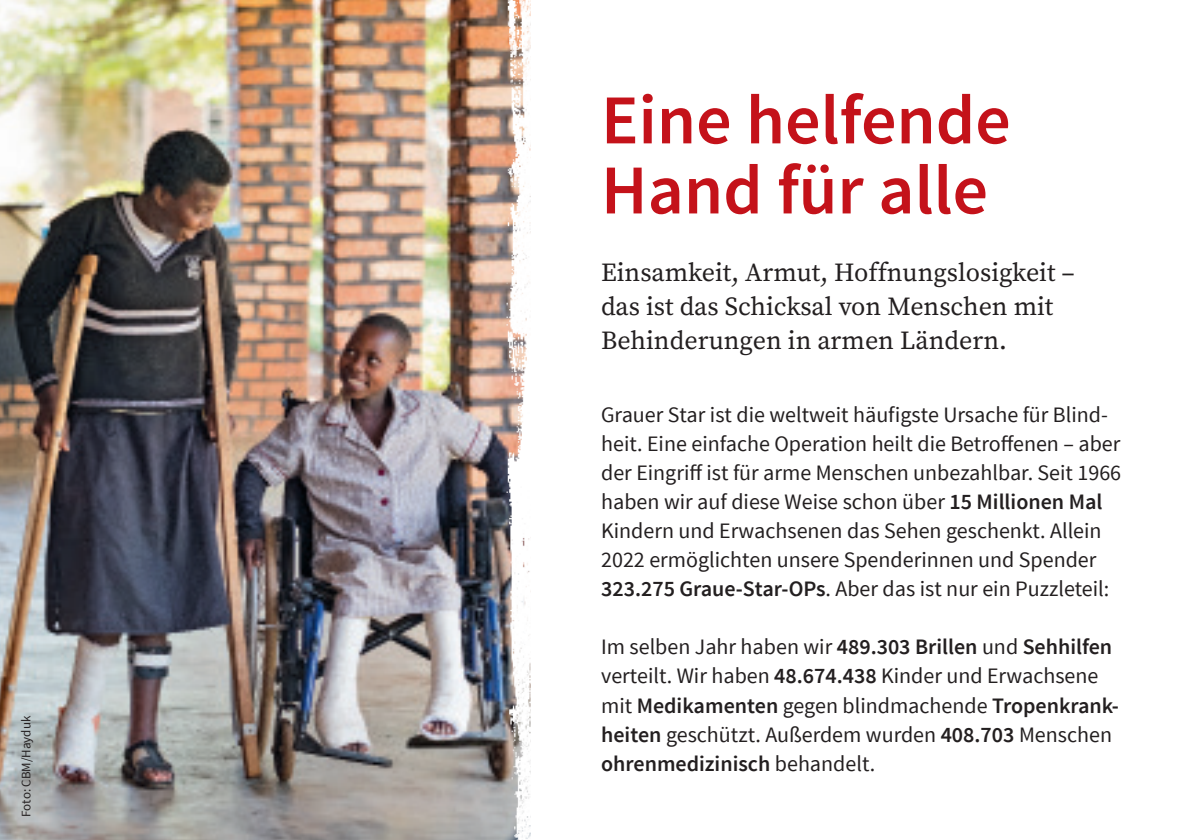
<style>
.page{position:relative;width:1191px;height:840px;background:#fff}
.page>*{position:absolute;margin:0;border:0;box-sizing:border-box;transform-origin:0 0}
.CBM-Headline_35Pt_Ro{font:600 70px/70px "Source Sans Pro";color:#c4121a}
.CBM-Subline_13Pt{font:26px/33.8px "Source Serif Pro";color:#231f20}
.CBM-Fließtext_11Pt{font:22px/29px "Source Sans Pro";color:#231f20}
.CBM-Bildnachweis_6_5{font:13px "Source Sans Pro";color:#231f20}
.s1{font-weight:600}
</style>
<div class="page">
<img style="left:0;top:0;width:500px;height:839px">
<img style="left:500px;top:0;width:31px;height:839px">
<p class="CBM-Bildnachweis_6_5" style="left:18px;top:816px;width:103px;rotate:-90deg">Foto: CBM/Hayduk</p>
<p class="CBM-Headline_35Pt_Ro" style="left:601px;top:87px;width:411px">Eine helfende<br>Hand für alle</p>
<p class="CBM-Subline_13Pt" style="left:601px;top:256px;width:475px">Einsamkeit, Armut, Hoffnungslosigkeit – das ist das Schicksal von Menschen mit<br>Behinderungen in armen Ländern.</p>
<p class="CBM-Fließtext_11Pt" style="left:601px;top:400px;width:521px">Grauer Star ist die weltweit häufigste Ursache für Blind&shy;heit. Eine einfache Operation heilt die Betroffenen – aber der Eingriff ist für arme Menschen unbezahlbar. Seit 1966 haben wir auf diese Weise schon über <span class="s1">15 Millionen Mal </span>Kindern und Erwachsenen das Sehen geschenkt. Allein 2022 ermöglichten unsere Spenderinnen und Spender <span class="s1">323.275 Graue-Star-OPs</span>. Aber das ist nur ein Puzzleteil:</p>
<p class="CBM-Fließtext_11Pt" style="left:601px;top:632px;width:519px">Im selben Jahr haben wir <span class="s1">489.303 Brillen</span> und <span class="s1">Sehhilfen </span>verteilt. Wir haben <span class="s1">48.674.438</span> Kinder und Erwachsene mit <span class="s1">Medikamenten</span> gegen blindmachende <span class="s1">Tropenkrank&shy;heiten</span> geschützt. Außerdem wurden <span class="s1">408.703</span> Menschen <span class="s1">ohrenmedizinisch</span> behandelt.</p>
</div>
